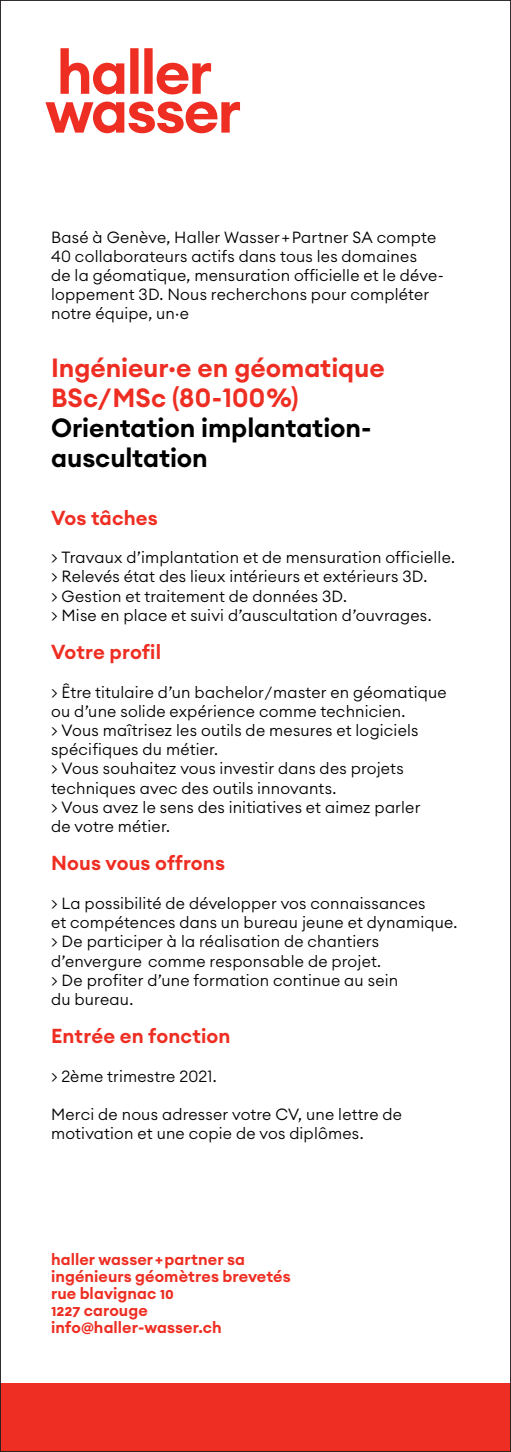
<style>
.page{position:relative;width:511px;height:1452px;background:#fff}
.page>*{position:absolute;margin:0;border:0;box-sizing:border-box;transform-origin:0 0}
.t1{font:600 26px/30px "Euclid Circular A";letter-spacing:-.005em;color:#ee2e22}
.t2{font:600 20px "Euclid Circular A";letter-spacing:.005em;color:#ee2e22}
.t3{font:300 16px/19.2px "Euclid Circular A";letter-spacing:.015em;color:#000}
.t4{font:600 16px/17px "Euclid Circular A";letter-spacing:.005em;color:#ee2e22}
.s1{color:#000}
</style>
<div class="page">
<div style="left:0;top:1383px;width:510px;height:68px;background:#ee2e22"></div>
<svg style="left:45px;top:48px;width:195px;height:85px"></svg>
<p class="t3" style="left:51px;top:227px;width:394px">Basé à Genève, Haller Wasser + Partner SA compte 40 collaborateurs actifs dans tous les domaines<br>de la géomatique, mensuration officielle et le déve&shy;loppement 3D. Nous recherchons pour compléter notre équipe, un·e</p>
<p class="t1" style="left:51px;top:353px;width:335px">Ingénieur·e en géomatique<br>BSc/MSc (80-100%)<br><span class="s1">Orientation implantation&shy;auscultation</span></p>
<p class="t2" style="left:51px;top:505px;width:108px">Vos tâches</p>
<p class="t3" style="left:51px;top:547px;width:405px">&gt; Travaux d’implantation et de mensuration officielle. &gt; Relevés état des lieux intérieurs et extérieurs 3D.<br>&gt; Gestion et traitement de données 3D.<br>&gt; Mise en place et suivi d’auscultation d’ouvrages.</p>
<p class="t2" style="left:51px;top:639px;width:111px">Votre profil</p>
<p class="t3" style="left:51px;top:682px;width:397px">&gt; Être titulaire d’un bachelor/master en géomatique ou d’une solide expérience comme technicien.<br>&gt; Vous maîtrisez les outils de mesures et logiciels spécifiques du métier.<br>&gt; Vous souhaitez vous investir dans des projets techniques avec des outils innovants.<br>&gt; Vous avez le sens des initiatives et aimez parler<br>de votre métier.</p>
<p class="t2" style="left:51px;top:850px;width:175px">Nous vous offrons</p>
<p class="t3" style="left:51px;top:893px;width:407px">&gt; La possibilité de développer vos connaissances<br>et compétences dans un bureau jeune et dynamique. &gt; De participer à la réalisation de chantiers d’envergure comme responsable de projet.<br>&gt; De profiter d’une formation continue au sein<br>du bureau.</p>
<p class="t2" style="left:51px;top:1023px;width:181px">Entrée en fonction</p>
<p class="t3" style="left:51px;top:1066px;width:167px">&gt; 2ème trimestre 2021.</p>
<p class="t3" style="left:51px;top:1104px;width:352px">Merci de nous adresser votre CV, une lettre de motivation et une copie de vos diplômes.</p>
<p class="t4" style="left:51px;top:1250px;width:241px">haller wasser + partner sa ingénieurs géomètres brevetés rue blavignac 10<br>1227 carouge info@haller-wasser.ch</p>
</div>
